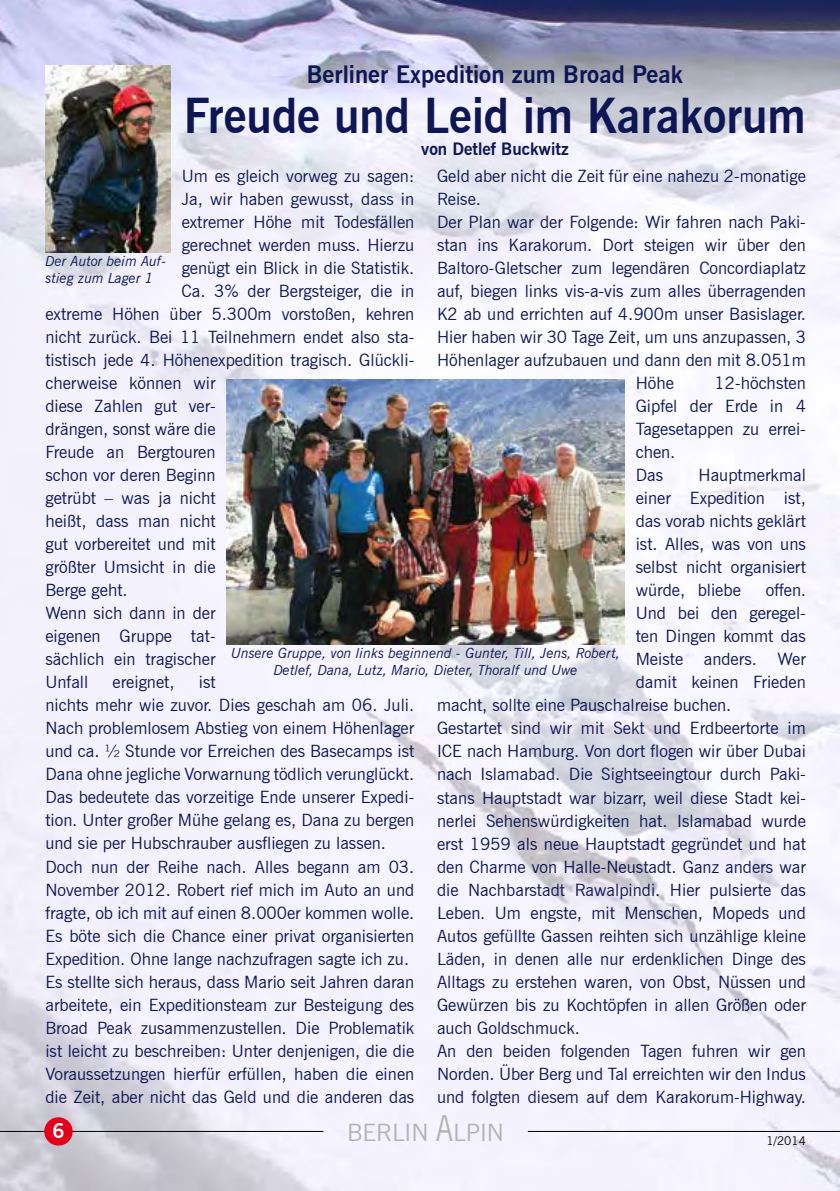
<style>
.page{position:relative;width:840px;height:1191px;background:#fff}
.page>*{position:absolute;margin:0;border:0;box-sizing:border-box;transform-origin:0 0}
.t1{font:700 48px "News Gothic BT";color:#0e1654;scale:.96 1}
.t2{font:700 24px "News Gothic BT";color:#0e1654}
.t3{font:24px "News Gothic BT";color:#b1b3b4}
.t4{font:700 20px "News Gothic BT";color:#fffffd}
.t5{font:17px/23px "News Gothic BT";color:#0e1654}
.t6{font:700 17px "News Gothic BT";color:#0e1654}
.t7{font:italic 14px/16.8px "News Gothic BT";color:#0e1654;text-align:center}
.t8{font:12px "News Gothic BT";color:#000}
.s1{font-size:36px}
</style>
<div class="page">
<img style="left:0;top:0;width:839px;height:1191px">
<img style="left:227px;top:380px;width:397px;height:264px">
<img style="left:45px;top:65px;width:125px;height:187px">
<hr style="left:0;top:1131px;width:323px;height:1px;background:#000">
<div style="left:45px;top:1118px;width:27px;height:26px;background:#e2001a;border-radius:50%"></div>
<div style="left:44px;top:1117px;width:29px;height:28px;border:2px solid #e2001a;border-radius:50%"></div>
<hr style="left:527px;top:1131px;width:312px;height:1px;background:#000">
<h2 class="t2" style="left:306px;top:60px;width:377px">Berliner Expedition zum Broad Peak</h2>
<h1 class="t1" style="left:184px;top:87px;width:649px">Freude und Leid im Karakorum</h1>
<p class="t6" style="left:421px;top:138px;width:149px">von Detlef Buckwitz</p>
<p class="t5" style="left:437px;top:165px;width:370px">Geld aber nicht die Zeit für eine nahezu 2-monatige</p>
<p class="t5" style="left:437px;top:188px;width:45px">Reise.</p>
<p class="t5" style="left:437px;top:211px;width:370px">Der Plan war der Folgende: Wir fahren nach Paki-</p>
<p class="t5" style="left:437px;top:234px;width:370px">stan ins Karakorum. Dort steigen wir über den</p>
<p class="t5" style="left:437px;top:257px;width:370px">Baltoro-Gletscher zum legendären Concordiaplatz</p>
<p class="t5" style="left:437px;top:280px;width:370px">auf, biegen links vis-a-vis zum alles überragenden</p>
<p class="t5" style="left:437px;top:303px;width:370px">K2 ab und errichten auf 4.900m unser Basislager.</p>
<p class="t5" style="left:437px;top:326px;width:370px">Hier haben wir 30 Tage Zeit, um uns anzupassen, 3</p>
<p class="t5" style="left:437px;top:349px;width:370px">Höhenlager aufzubauen und dann den mit 8.051m</p>
<p class="t5" style="left:635px;top:372px;width:40px">Höhe</p>
<p class="t5" style="left:181px;top:164px;width:234px">Um es gleich vorweg zu sagen:</p>
<p class="t5" style="left:181px;top:187px;width:234px">Ja, wir haben gewusst, dass in</p>
<p class="t5" style="left:181px;top:210px;width:234px">extremer Höhe mit Todesfällen</p>
<p class="t5" style="left:181px;top:233px;width:234px">gerechnet werden muss. Hierzu</p>
<p class="t5" style="left:181px;top:256px;width:234px">genügt ein Blick in die Statistik.</p>
<p class="t5" style="left:181px;top:279px;width:234px">Ca. 3% der Bergsteiger, die in</p>
<p class="t5" style="left:45px;top:302px;width:370px">extreme Höhen über 5.300m vorstoßen, kehren</p>
<p class="t5" style="left:45px;top:325px;width:370px">nicht zurück. Bei 11 Teilnehmern endet also sta-</p>
<p class="t5" style="left:45px;top:348px;width:370px">tistisch jede 4. Höhenexpedition tragisch. Glückli-</p>
<p class="t5" style="left:45px;top:371px;width:172px">cherweise können wir</p>
<p class="t5" style="left:45px;top:395px;width:172px">diese Zahlen gut ver-</p>
<p class="t5" style="left:45px;top:418px;width:172px">drängen, sonst wäre die</p>
<p class="t5" style="left:45px;top:441px;width:172px">Freude an Bergtouren</p>
<p class="t5" style="left:45px;top:464px;width:172px">schon vor deren Beginn</p>
<p class="t5" style="left:45px;top:487px;width:172px">getrübt – was ja nicht</p>
<p class="t5" style="left:45px;top:510px;width:172px">heißt, dass man nicht</p>
<p class="t5" style="left:45px;top:533px;width:172px">gut vorbereitet und mit</p>
<p class="t5" style="left:45px;top:556px;width:172px">größter Umsicht in die</p>
<p class="t5" style="left:45px;top:579px;width:84px">Berge geht.</p>
<p class="t5" style="left:45px;top:602px;width:171px">Wenn sich dann in der</p>
<p class="t5" style="left:45px;top:625px;width:172px">eigenen Gruppe tat-</p>
<p class="t5" style="left:45px;top:648px;width:172px">sächlich ein tragischer</p>
<p class="t5" style="left:45px;top:671px;width:44px">Unfall</p>
<p class="t5" style="left:112px;top:671px;width:63px">ereignet,</p>
<p class="t7" style="left:45px;top:252px;width:123px;text-align:left">Der Autor beim Auf&shy;stieg zum Lager 1</p>
<p class="t5" style="left:635px;top:372px;width:172px;text-indent:79px">12-höchsten<br>Gipfel der Erde in 4<br>Tagesetappen zu errei&shy;chen.<br>Das</p>
<p class="t5" style="left:635px;top:464px;width:172px;text-align:justify;text-indent:63px">Hauptmerkmal einer Expedition ist, das vorab nichts geklärt ist. Alles, was von uns selbst nicht organisiert würde, bliebe</p>
<p class="t5" style="left:765px;top:579px;width:42px">offen.</p>
<p class="t5" style="left:635px;top:602px;width:172px">Und bei den geregel-</p>
<p class="t5" style="left:635px;top:625px;width:171px">ten Dingen kommt das</p>
<p class="t5" style="left:635px;top:648px;width:172px">Meiste anders. Wer</p>
<p class="t5" style="left:635px;top:671px;width:172px">damit keinen Frieden</p>
<p class="t5" style="left:437px;top:694px;width:295px">macht, sollte eine Pauschalreise buchen.</p>
<p class="t5" style="left:437px;top:717px;width:370px">Gestartet sind wir mit Sekt und Erdbeertorte im</p>
<p class="t5" style="left:437px;top:740px;width:370px">ICE nach Hamburg. Von dort flogen wir über Dubai</p>
<p class="t5" style="left:437px;top:763px;width:370px">nach Islamabad. Die Sightseeingtour durch Paki-</p>
<p class="t5" style="left:437px;top:786px;width:370px">stans Hauptstadt war bizarr, weil diese Stadt kei-</p>
<p class="t5" style="left:437px;top:809px;width:370px">nerlei Sehenswürdigkeiten hat. Islamabad wurde</p>
<p class="t5" style="left:437px;top:832px;width:370px">erst 1959 als neue Hauptstadt gegründet und hat</p>
<p class="t5" style="left:437px;top:855px;width:370px">den Charme von Halle-Neustadt. Ganz anders war</p>
<p class="t5" style="left:437px;top:878px;width:370px">die Nachbarstadt Rawalpindi. Hier pulsierte das</p>
<p class="t5" style="left:437px;top:901px;width:370px">Leben. Um engste, mit Menschen, Mopeds und</p>
<p class="t5" style="left:437px;top:924px;width:370px">Autos gefüllte Gassen reihten sich unzählige kleine</p>
<p class="t5" style="left:437px;top:947px;width:370px">Läden, in denen alle nur erdenklichen Dinge des</p>
<p class="t5" style="left:437px;top:970px;width:370px">Alltags zu erstehen waren, von Obst, Nüssen und</p>
<p class="t5" style="left:437px;top:993px;width:370px">Gewürzen bis zu Kochtöpfen in allen Größen oder</p>
<p class="t5" style="left:437px;top:1016px;width:144px">auch Goldschmuck.</p>
<p class="t5" style="left:437px;top:1039px;width:370px">An den beiden folgenden Tagen fuhren wir gen</p>
<p class="t5" style="left:437px;top:1062px;width:370px">Norden. Über Berg und Tal erreichten wir den Indus</p>
<p class="t5" style="left:437px;top:1085px;width:370px">und folgten diesem auf dem Karakorum-Highway.</p>
<p class="t7" style="left:231px;top:644px;width:390px">Unsere Gruppe, von links beginnend - Gunter, Till, Jens, Robert,<br>Detlef, Dana, Lutz, Mario, Dieter, Thoralf und Uwe</p>
<p class="t5" style="left:45px;top:671px;width:370px;text-indent:153px">ist<br>nichts mehr wie zuvor. Dies geschah am 06. Juli.<br>Nach problemlosem Abstieg von einem Höhenlager und ca. ½ Stunde vor Erreichen des Basecamps ist Dana ohne jegliche Vorwarnung tödlich verunglückt.<br>Das bedeutete das vorzeitige Ende unserer Expedi&shy;tion. Unter großer Mühe gelang es, Dana zu bergen und sie per Hubschrauber ausfliegen zu lassen.<br>Doch nun der Reihe nach. Alles begann am 03.<br>November 2012. Robert rief mich im Auto an und fragte, ob ich mit auf einen 8.000er kommen wolle.<br>Es böte sich die Chance einer privat organisierten Expedition. Ohne lange nachzufragen sagte ich zu.<br>Es stellte sich heraus, dass Mario seit Jahren daran arbeitete, ein Expeditionsteam zur Besteigung des Broad Peak zusammenzustellen. Die Problematik ist leicht zu beschreiben: Unter denjenigen, die die Voraussetzungen hierfür erfüllen, haben die einen die Zeit, aber nicht das Geld und die anderen das</p>
<p class="t4" style="left:52px;top:1119px;width:14px">6</p>
<h2 class="t3" style="left:347px;top:1118px;width:158px">BERLIN <span class="s1">A</span>LPIN</h2>
<p class="t8" style="left:766px;top:1133px;width:41px">1/2014</p>
</div>
